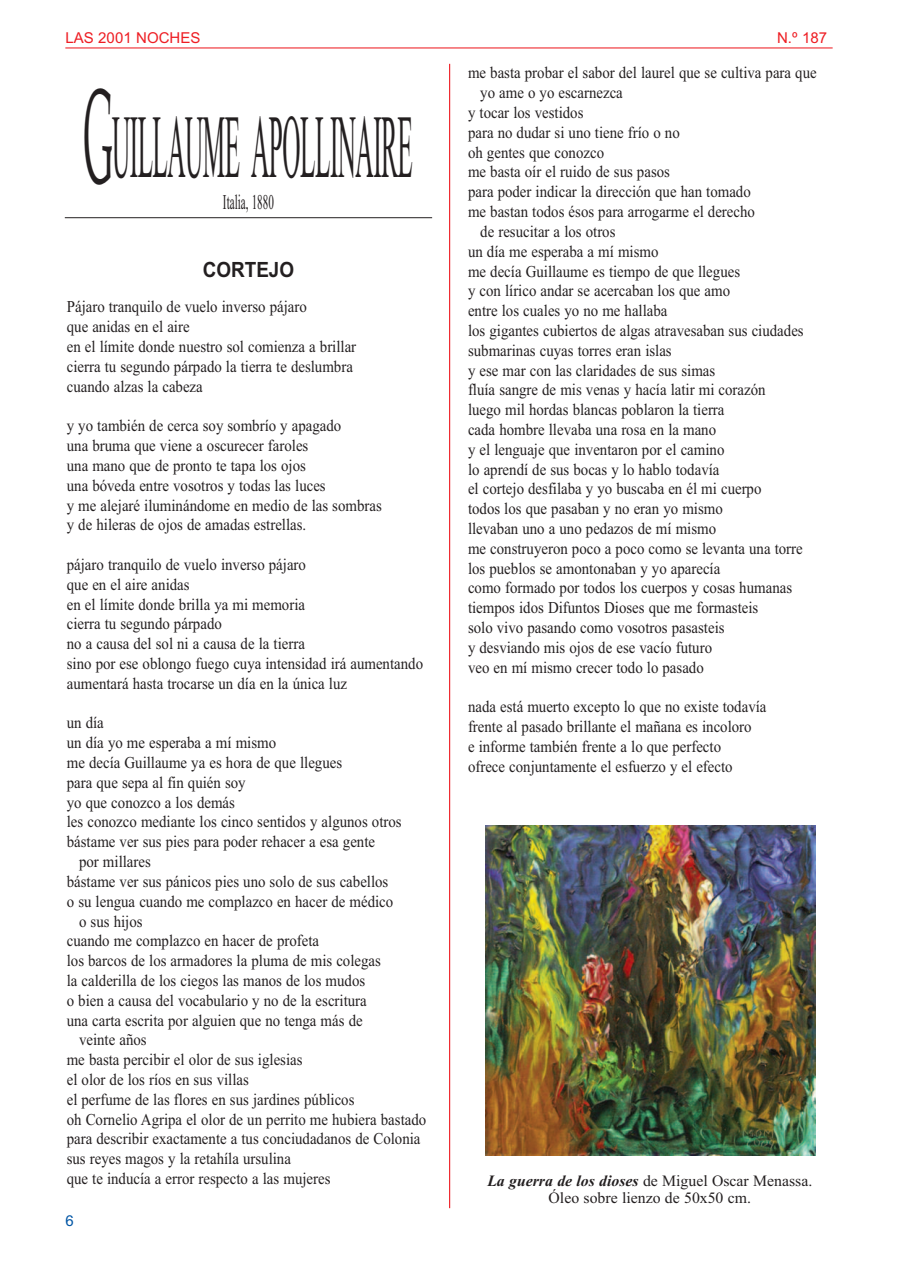
<style>
.page{position:relative;width:898px;height:1272px;background:#fff}
.page>*{position:absolute;margin:0;border:0;box-sizing:border-box;transform-origin:0 0}
.t1{font:90px "Times New Roman";letter-spacing:-.02em;color:#231f20;scale:.28 1}
.t2{font:21px "Times New Roman";color:#231f20;scale:.53 1}
.t3{font:700 21px "Arial";color:#231f20;scale:.9 1}
.t4{font:16.5px/19.8px "Times New Roman";color:#231f20;scale:.9 1}
.t5{font:15.75px/17px "Times New Roman";color:#231f20;text-align:center}
.t6{font:15px "Arial";color:#ee1d23}
.t7{font:15px "Arial";color:#0155a5}
.s1{font-family:"Book Antiqua";font-size:135px}
.s2{font-weight:700;font-style:italic}
</style>
<div class="page">
<hr style="left:65px;top:47px;width:767px;height:1px;background:#ee1d23">
<hr style="left:449px;top:64px;width:1px;height:1144px;background:#ee1d23">
<hr style="left:65px;top:217px;width:367px;height:1px;background:#231f20">
<img style="left:485px;top:825px;width:330px;height:330px">
<p class="t6" style="left:65px;top:29px;width:137px">LAS 2001 NOCHES</p>
<p class="t6" style="left:776px;top:29px;width:52px">N.º 187</p>
<h1 class="t1" style="left:84px;top:93px;width:1175px"><span class="s1">G</span>UILLAUME APOLLINAIRE</h1>
<p class="t2" style="left:223px;top:189px;width:98px">Italia, 1880</p>
<p class="t3" style="left:203px;top:257px;width:103px">CORTEJO</p>
<p class="t4" style="left:67px;top:297px;width:323px">Pájaro tranquilo de vuelo inverso pájaro<br>que anidas en el aire<br>en el límite donde nuestro sol comienza a brillar cierra tu segundo párpado la tierra te deslumbra cuando alzas la cabeza</p>
<p class="t4" style="left:67px;top:415px;width:351px">y yo también de cerca soy sombrío y apagado<br>una bruma que viene a oscurecer faroles<br>una mano que de pronto te tapa los ojos<br>una bóveda entre vosotros y todas las luces<br>y me alejaré iluminándome en medio de las sombras y de hileras de ojos de amadas estrellas.</p>
<p class="t4" style="left:67px;top:554px;width:397px">pájaro tranquilo de vuelo inverso pájaro<br>que en el aire anidas<br>en el límite donde brilla ya mi memoria<br>cierra tu segundo párpado<br>no a causa del sol ni a causa de la tierra<br>sino por ese oblongo fuego cuya intensidad irá aumentando aumentará hasta trocarse un día en la única luz</p>
<p class="t4" style="left:67px;top:712px;width:43px">un día</p>
<p class="t4" style="left:67px;top:732px;width:234px">un día yo me esperaba a mí mismo</p>
<p class="t4" style="left:67px;top:752px;width:307px">me decía Guillaume ya es hora de que llegues</p>
<p class="t4" style="left:67px;top:772px;width:200px">para que sepa al fin quién soy</p>
<p class="t4" style="left:67px;top:792px;width:188px">yo que conozco a los demás</p>
<p class="t4" style="left:67px;top:811px;width:373px">les conozco mediante los cinco sentidos y algunos otros</p>
<p class="t4" style="left:67px;top:831px;width:344px">bástame ver sus pies para poder rehacer a esa gente</p>
<p class="t4" style="left:79px;top:851px;width:81px">por millares</p>
<p class="t4" style="left:67px;top:871px;width:359px">bástame ver sus pánicos pies uno solo de sus cabellos</p>
<p class="t4" style="left:67px;top:891px;width:364px">o su lengua cuando me complazco en hacer de médico</p>
<p class="t4" style="left:79px;top:910px;width:72px">o sus hijos</p>
<p class="t4" style="left:67px;top:930px;width:282px">cuando me complazco en hacer de profeta</p>
<p class="t4" style="left:67px;top:950px;width:350px">los barcos de los armadores la pluma de mis colegas</p>
<p class="t4" style="left:67px;top:970px;width:333px">la calderilla de los ciegos las manos de los mudos</p>
<p class="t4" style="left:67px;top:990px;width:335px">o bien a causa del vocabulario y no de la escritura</p>
<p class="t4" style="left:67px;top:1009px;width:330px">una carta escrita por alguien que no tenga más de</p>
<p class="t4" style="left:79px;top:1029px;width:77px">veinte años</p>
<p class="t4" style="left:67px;top:1049px;width:263px">me basta percibir el olor de sus iglesias</p>
<p class="t4" style="left:67px;top:1069px;width:204px">el olor de los ríos en sus villas</p>
<p class="t4" style="left:67px;top:1089px;width:321px">el perfume de las flores en sus jardines públicos</p>
<p class="t4" style="left:67px;top:1108px;width:401px">oh Cornelio Agripa el olor de un perrito me hubiera bastado</p>
<p class="t4" style="left:67px;top:1128px;width:394px">para describir exactamente a tus conciudadanos de Colonia</p>
<p class="t4" style="left:67px;top:1148px;width:250px">sus reyes magos y la retahíla ursulina</p>
<p class="t4" style="left:67px;top:1168px;width:294px">que te inducía a error respecto a las mujeres</p>
<p class="t7" style="left:65px;top:1212px;width:10px">6</p>
<p class="t4" style="left:468px;top:63px;width:389px">me basta probar el sabor del laurel que se cultiva para que</p>
<p class="t4" style="left:480px;top:83px;width:160px">yo ame o yo escarnezca</p>
<p class="t4" style="left:468px;top:102px;width:130px">y tocar los vestidos</p>
<p class="t4" style="left:468px;top:122px;width:237px">para no dudar si uno tiene frío o no</p>
<p class="t4" style="left:468px;top:142px;width:153px">oh gentes que conozco</p>
<p class="t4" style="left:468px;top:162px;width:226px">me basta oír el ruido de sus pasos</p>
<p class="t4" style="left:468px;top:182px;width:315px">para poder indicar la dirección que han tomado</p>
<p class="t4" style="left:468px;top:201px;width:320px">me bastan todos ésos para arrogarme el derecho</p>
<p class="t4" style="left:480px;top:221px;width:152px">de resucitar a los otros</p>
<p class="t4" style="left:468px;top:241px;width:213px">un día me esperaba a mí mismo</p>
<p class="t4" style="left:468px;top:261px;width:304px">me decía Guillaume es tiempo de que llegues</p>
<p class="t4" style="left:468px;top:281px;width:293px">y con lírico andar se acercaban los que amo</p>
<p class="t4" style="left:468px;top:300px;width:223px">entre los cuales yo no me hallaba</p>
<p class="t4" style="left:468px;top:320px;width:374px">los gigantes cubiertos de algas atravesaban sus ciudades</p>
<p class="t4" style="left:468px;top:340px;width:228px">submarinas cuyas torres eran islas</p>
<p class="t4" style="left:468px;top:360px;width:276px">y ese mar con las claridades de sus simas</p>
<p class="t4" style="left:468px;top:380px;width:332px">fluía sangre de mis venas y hacía latir mi corazón</p>
<p class="t4" style="left:468px;top:399px;width:286px">luego mil hordas blancas poblaron la tierra</p>
<p class="t4" style="left:468px;top:419px;width:277px">cada hombre llevaba una rosa en la mano</p>
<p class="t4" style="left:468px;top:439px;width:286px">y el lenguaje que inventaron por el camino</p>
<p class="t4" style="left:468px;top:459px;width:281px">lo aprendí de sus bocas y lo hablo todavía</p>
<p class="t4" style="left:468px;top:479px;width:327px">el cortejo desfilaba y yo buscaba en él mi cuerpo</p>
<p class="t4" style="left:468px;top:498px;width:284px">todos los que pasaban y no eran yo mismo</p>
<p class="t4" style="left:468px;top:518px;width:277px">llevaban uno a uno pedazos de mí mismo</p>
<p class="t4" style="left:468px;top:538px;width:373px">me construyeron poco a poco como se levanta una torre</p>
<p class="t4" style="left:468px;top:558px;width:282px">los pueblos se amontonaban y yo aparecía</p>
<p class="t4" style="left:468px;top:578px;width:361px">como formado por todos los cuerpos y cosas humanas</p>
<p class="t4" style="left:468px;top:597px;width:324px">tiempos idos Difuntos Dioses que me formasteis</p>
<p class="t4" style="left:468px;top:617px;width:286px">solo vivo pasando como vosotros pasasteis</p>
<p class="t4" style="left:468px;top:637px;width:272px">y desviando mis ojos de ese vacío futuro</p>
<p class="t4" style="left:468px;top:657px;width:263px">veo en mí mismo crecer todo lo pasado</p>
<p class="t4" style="left:468px;top:696px;width:333px">nada está muerto excepto lo que no existe todavía frente al pasado brillante el mañana es incoloro<br>e informe también frente a lo que perfecto<br>ofrece conjuntamente el esfuerzo y el efecto</p>
<p class="t5" style="left:487px;top:1172px;width:326px"><span class="s2">La guerra de los dioses</span> de Miguel Oscar Menassa.<br>Óleo sobre lienzo de 50x50 cm.</p>
</div>
